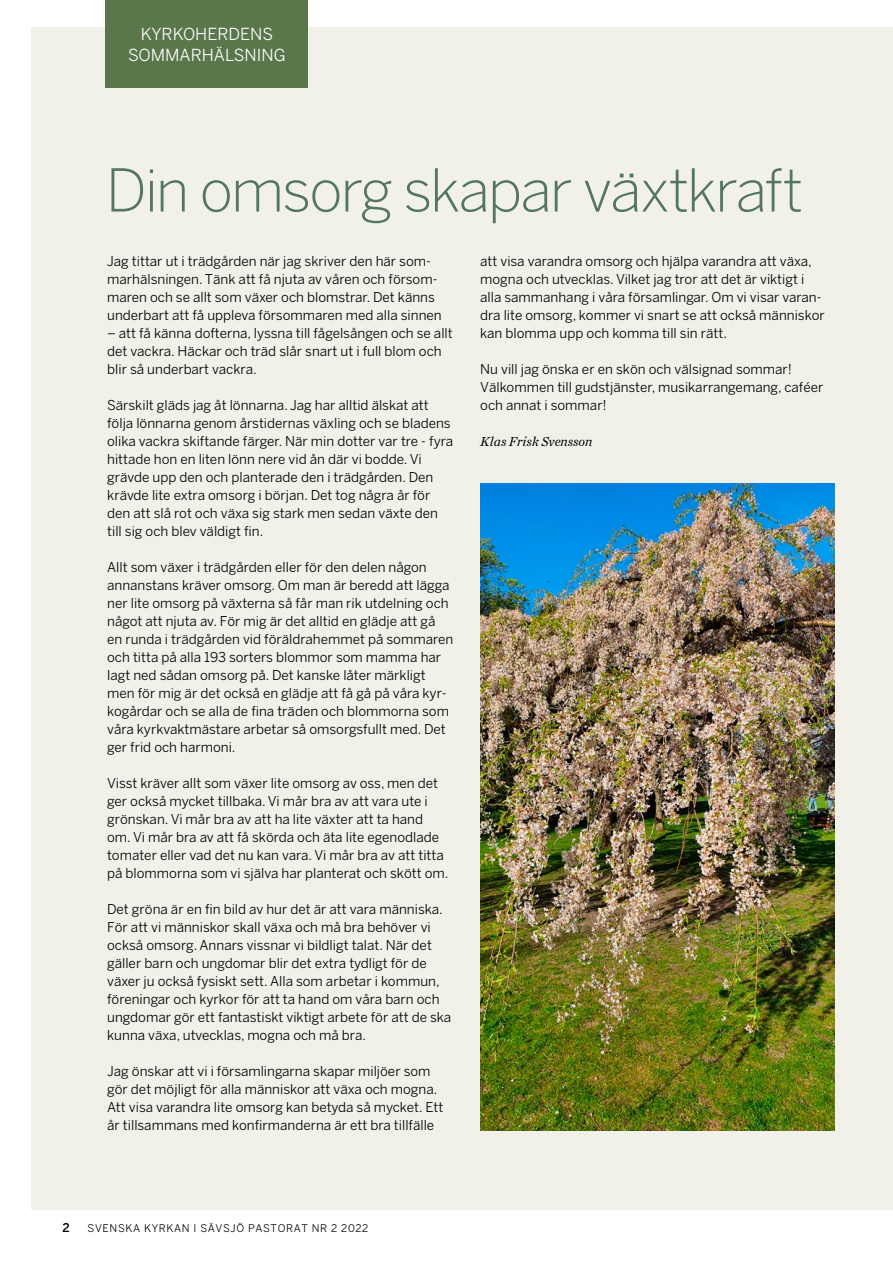
<style>
.page{position:relative;width:893px;height:1263px;background:#fff}
.page>*{position:absolute;margin:0;border:0;box-sizing:border-box;transform-origin:0 0}
.t1{font:300 58.5px "Benton Sans";letter-spacing:-.035em;color:#53765c}
.t2{font:16.5px/21px "Benton Sans";color:#fff;text-align:center}
.t3{font:13.5px/18px "Benton Sans";color:#000}
.t4{font:italic 13.5px "Chronicle Text G1";color:#000}
.t5{font:500 12px "Benton Sans";color:#000}
.t6{font:10.5px "Benton Sans";letter-spacing:.06em;color:#000}
</style>
<div class="page">
<div style="left:31px;top:27px;width:862px;height:1183px;background:#f1f1ea"></div>
<div style="left:106px;top:0;width:202px;height:87px;background:#5a764b"></div>
<img style="left:480px;top:484px;width:354px;height:646px">
<p class="t2" style="left:128px;top:23px;width:159px">KYRKOHERDENS<br>SOMMARHÄLSNING</p>
<h1 class="t1" style="left:106px;top:156px;width:699px">Din omsorg skapar växtkraft</h1>
<p class="t3" style="left:107px;top:252px;width:336px">Jag tittar ut i trädgården när jag skriver den här som&shy;marhälsningen. Tänk att få njuta av våren och försom&shy;maren och se allt som växer och blomstrar. Det känns underbart att få uppleva försommaren med alla sinnen</p>
<p class="t3" style="left:107px;top:324px;width:347px">– att få känna dofterna, lyssna till fågelsången och se allt det vackra. Häckar och träd slår snart ut i full blom och blir så underbart vackra.</p>
<p class="t3" style="left:107px;top:396px;width:348px">Särskilt gläds jag åt lönnarna. Jag har alltid älskat att följa lönnarna genom årstidernas växling och se bladens olika vackra skiftande färger. När min dotter var tre - fyra hittade hon en liten lönn nere vid ån där vi bodde. Vi grävde upp den och planterade den i trädgården. Den krävde lite extra omsorg i början. Det tog några år för den att slå rot och växa sig stark men sedan växte den till sig och blev väldigt fin.</p>
<p class="t3" style="left:107px;top:558px;width:348px">Allt som växer i trädgården eller för den delen någon annanstans kräver omsorg. Om man är beredd att lägga ner lite omsorg på växterna så får man rik utdelning och något att njuta av. För mig är det alltid en glädje att gå en runda i trädgården vid föräldrahemmet på sommaren och titta på alla 193 sorters blommor som mamma har lagt ned sådan omsorg på. Det kanske låter märkligt men för mig är det också en glädje att få gå på våra kyr&shy;kogårdar och se alla de fina träden och blommorna som våra kyrkvaktmästare arbetar så omsorgsfullt med. Det ger frid och harmoni.</p>
<p class="t3" style="left:107px;top:774px;width:343px">Visst kräver allt som växer lite omsorg av oss, men det ger också mycket tillbaka. Vi mår bra av att vara ute i grönskan. Vi mår bra av att ha lite växter att ta hand om. Vi mår bra av att få skörda och äta lite egenodlade tomater eller vad det nu kan vara. Vi mår bra av att titta på blommorna som vi själva har planterat och skött om.</p>
<p class="t3" style="left:107px;top:900px;width:346px">Det gröna är en fin bild av hur det är att vara människa.<br>För att vi människor skall växa och må bra behöver vi också omsorg. Annars vissnar vi bildligt talat. När det gäller barn och ungdomar blir det extra tydligt för de växer ju också fysiskt sett. Alla som arbetar i kommun, föreningar och kyrkor för att ta hand om våra barn och ungdomar gör ett fantastiskt viktigt arbete för att de ska kunna växa, utvecklas, mogna och må bra.</p>
<p class="t3" style="left:107px;top:1061px;width:338px">Jag önskar att vi i församlingarna skapar miljöer som gör det möjligt för alla människor att växa och mogna.<br>Att visa varandra lite omsorg kan betyda så mycket. Ett år tillsammans med konfirmanderna är ett bra tillfälle</p>
<p class="t3" style="left:480px;top:251px;width:346px">att visa varandra omsorg och hjälpa varandra att växa, mogna och utvecklas. Vilket jag tror att det är viktigt i alla sammanhang i våra församlingar. Om vi visar varan&shy;dra lite omsorg, kommer vi snart se att också människor kan blomma upp och komma till sin rätt.</p>
<p class="t3" style="left:480px;top:359px;width:345px">Nu vill jag önska er en skön och välsignad sommar!<br>Välkommen till gudstjänster, musikarrangemang, caféer och annat i sommar!</p>
<p class="t4" style="left:480px;top:431px;width:114px">Klas Frisk Svensson</p>
<p class="t5" style="left:63px;top:1220px;width:9px">2</p>
<p class="t6" style="left:88px;top:1222px;width:282px">SVENSKA KYRKAN I SÄVSJÖ PASTORAT NR 2 2022</p>
</div>
